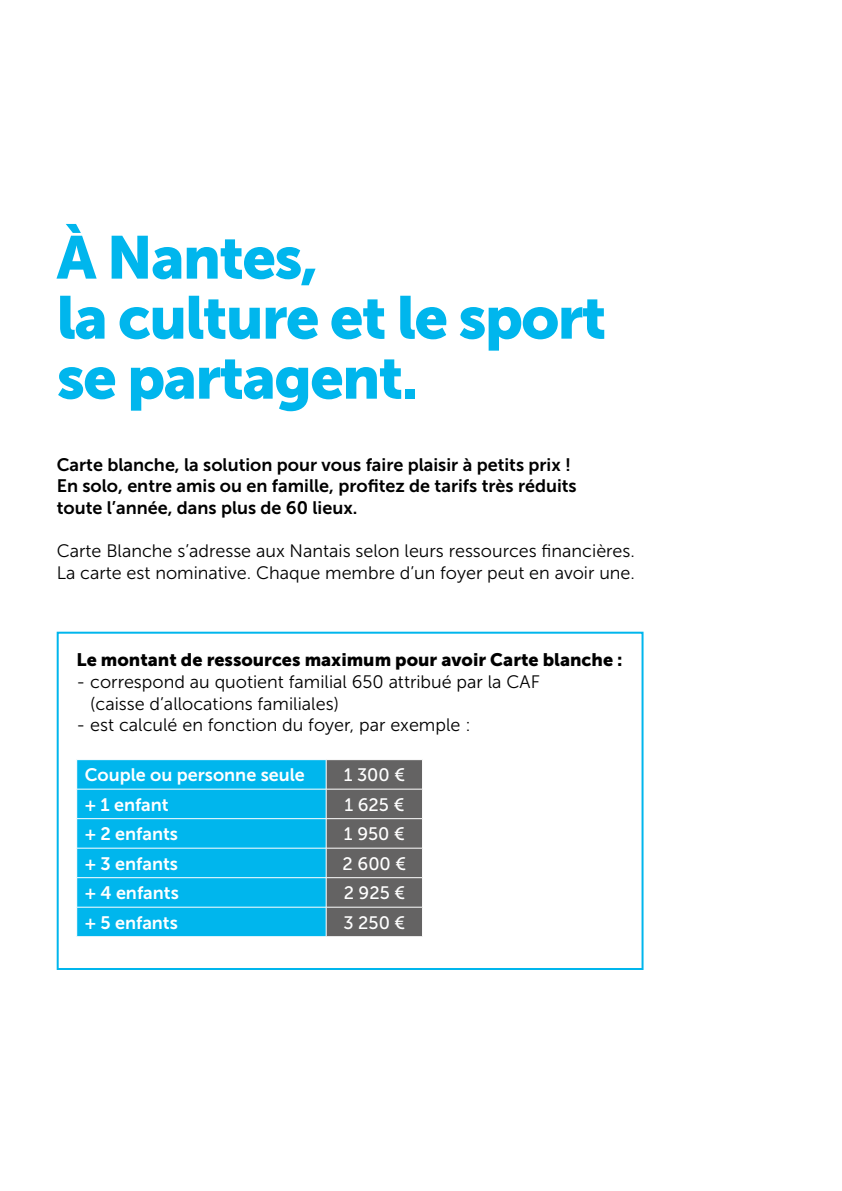
<style>
.page{position:relative;width:842px;height:1191px;background:#fff}
.page>*{position:absolute;margin:0;border:0;box-sizing:border-box;transform-origin:0 0}
.t1{font:60px/60px "Museo Sans 900";letter-spacing:-.03em;color:#00b6ed}
.t2{font:18px/21.6px "Museo Sans 300";color:#000}
.t3{font:18px/21.6px "Museo Sans 700";color:#000}
.t4{font:18px "Museo Sans 700";color:#fff}
.t5{font:18px "Museo Sans 900";color:#000}
.t6{font:18px "Museo Sans 500";color:#fff}
</style>
<div class="page">
<div style="left:57px;top:631px;width:586px;height:339px;border:2px solid #00b6ed"></div>
<div style="left:77px;top:760px;width:249px;height:176px;background:#00b6ed"></div>
<hr style="left:77px;top:789px;width:249px;height:1px;background:#fff">
<hr style="left:77px;top:818px;width:249px;height:1px;background:#fff">
<hr style="left:77px;top:848px;width:249px;height:1px;background:#fff">
<hr style="left:77px;top:877px;width:249px;height:1px;background:#fff">
<hr style="left:77px;top:907px;width:249px;height:1px;background:#fff">
<svg style="left:76px;top:760px;width:1px;height:176px"></svg>
<svg style="left:326px;top:759px;width:97px;height:177px;background:#6b6a6b"></svg>
<h1 class="t1" style="left:57px;top:227px;width:551px">À Nantes,<br>la culture et le sport se partagent.</h1>
<p class="t3" style="left:57px;top:453px;width:522px">Carte blanche, la solution pour vous faire plaisir à petits prix !<br>En solo, entre amis ou en famille, profitez de tarifs très réduits toute l’année, dans plus de 60 lieux.</p>
<p class="t2" style="left:57px;top:540px;width:580px">Carte Blanche s’adresse aux Nantais selon leurs ressources financières.<br>La carte est nominative. Chaque membre d’un foyer peut en avoir une.</p>
<p class="t5" style="left:77px;top:650px;width:548px">Le montant de ressources maximum pour avoir Carte blanche :</p>
<p class="t2" style="left:90px;top:671px;width:451px;text-indent:-14px">- correspond au quotient familial 650 attribué par la CAF (caisse d’allocations familiales)</p>
<p class="t2" style="left:77px;top:714px;width:396px">- est calculé en fonction du foyer, par exemple :</p>
<p class="t4" style="left:85px;top:765px;width:222px">Couple ou personne seule</p>
<p class="t6" style="left:344px;top:765px;width:63px">1 300 €</p>
<p class="t4" style="left:85px;top:794px;width:86px">+ 1 enfant</p>
<p class="t6" style="left:344px;top:794px;width:61px">1 625 €</p>
<p class="t4" style="left:85px;top:824px;width:95px">+ 2 enfants</p>
<p class="t6" style="left:344px;top:824px;width:62px">1 950 €</p>
<p class="t4" style="left:85px;top:853px;width:95px">+ 3 enfants</p>
<p class="t6" style="left:343px;top:853px;width:65px">2 600 €</p>
<p class="t4" style="left:85px;top:883px;width:96px">+ 4 enfants</p>
<p class="t6" style="left:344px;top:883px;width:63px">2 925 €</p>
<p class="t4" style="left:85px;top:912px;width:95px">+ 5 enfants</p>
<p class="t6" style="left:343px;top:912px;width:63px">3 250 €</p>
</div>
